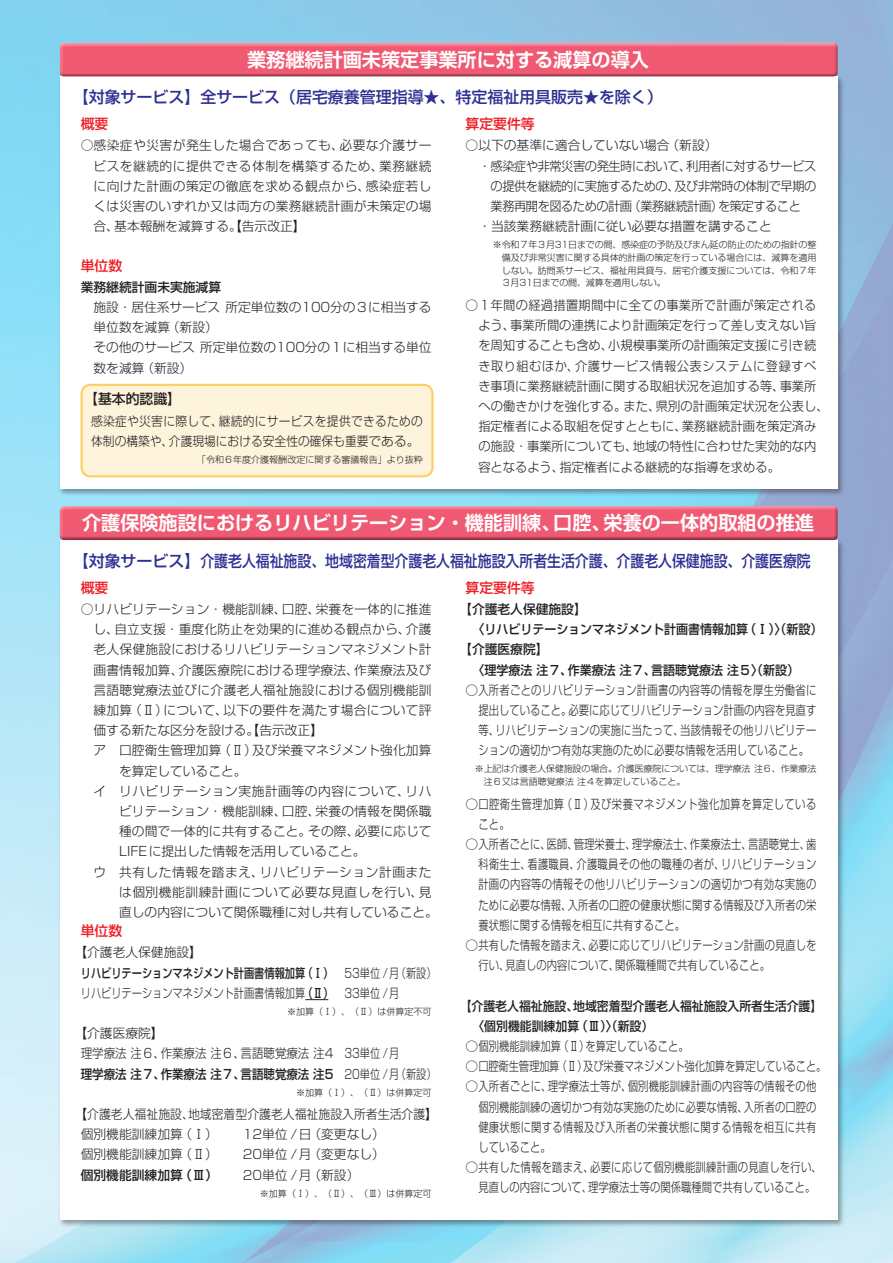
<style>
.page{position:relative;width:893px;height:1263px;background:#fff}
.page>*{position:absolute;margin:0;border:0;box-sizing:border-box;transform-origin:0 0}
.t1{font:700 19.2px "Shin Go Pr 6 N De";color:#fff}
.t2{font:500 15.9px "Shin Go Pr 6 N";color:#2e3092}
.t3{font:500 13.8px "Shin Go Pr 6 N";color:#ee1d23}
.t4{font:500 13.8px "Shin Go Pr 6 N";color:#231f20}
.t5{font:300 12.75px/20.2px "Shin Go Pr 6 N";color:#231f20}
.t6{font:300 12.75px "Shin Go Pr 6 N";letter-spacing:.02em;color:#231f20}
.t7{font:300 12.75px "Shin Go Pr 6 N";letter-spacing:.04em;color:#231f20}
.t8{font:500 12.75px "Shin Go Pr 6 N";color:#231f20;scale:.94 1}
.t9{font:300 12.75px/20.2px "Shin Go Pr 6 N";letter-spacing:.025em;color:#231f20;scale:.92 1}
.t10{font:300 12.75px "Shin Go Pr 6 N";letter-spacing:-.04em;color:#231f20;scale:.96 1}
.t11{font:500 12.75px/20.2px "Shin Go Pr 6 N";color:#231f20;scale:.93 1}
.t12{font:500 12.75px "Shin Go Pr 6 N";color:#231f20}
.t13{font:300 12.75px/20.2px "Shin Go Pr 6 N";letter-spacing:.045em;color:#231f20}
.t14{font:300 12.75px "Shin Go Pr 6 N";letter-spacing:-.02em;color:#231f20}
.t15{font:300 12.75px "Shin Go Pr 6 N";letter-spacing:-.04em;color:#231f20}
.t16{font:300 9px/12.8px "Shin Go Pr 6 N";letter-spacing:-.005em;color:#231f20}
.s1{font-weight:500}
</style>
<div class="page">
<div style="left:58px;top:75px;width:787px;height:421px;background:#231f20;opacity:.4"></div>
<div style="left:60px;top:77px;width:777px;height:412px;background:#fff"></div>
<div style="left:58px;top:539px;width:787px;height:689px;background:#231f20;opacity:.4"></div>
<div style="left:60px;top:540px;width:777px;height:680px;background:#fff"></div>
<div style="left:82px;top:385px;width:350px;height:91px;background:#fef4dc;border-radius:9px"></div>
<div style="left:81px;top:384px;width:352px;height:93px;border:2px solid #fecd64;border-radius:9px"></div>
<svg style="left:305px;top:999px;width:23px;height:1px"></svg>
<div style="left:59px;top:506px;width:780px;height:36px;background:#231f20;opacity:.5"></div>
<div style="left:59px;top:42px;width:779px;height:32px;background:#fff;opacity:.5"></div>
<div style="left:59px;top:43px;width:779px;height:35px;background:#231f20;opacity:.5"></div>
<h1 class="t1" style="left:247px;top:44px;width:403px">業務継続計画未策定事業所に対する減算の導入</h1>
<p class="t2" style="left:73px;top:84px;width:591px">【対象サービス】全サービス（居宅療養管理指導★、特定福祉用具販売★を除く）</p>
<p class="t3" style="left:81px;top:113px;width:29px">概要</p>
<p class="t5" style="left:94px;top:134px;width:340px;text-align:justify;text-indent:-13px">○感染症や災害が発生した場合であっても、必要な介護サービスを継続的に提供できる体制を構築するため、業務継続に向けた計画の策定の徹底を求める観点から、感染症若しくは災害のいずれか又は両方の業務継続計画が未策定の場合、基本報酬を減算する。【告示改正】</p>
<p class="t3" style="left:81px;top:254px;width:43px">単位数</p>
<p class="t12" style="left:81px;top:277px;width:142px">業務継続計画未実施減算</p>
<p class="t5" style="left:94px;top:296px;width:339px">施設・居住系サービス 所定単位数の100分の３に相当する単位数を減算（新設）<br>その他のサービス 所定単位数の100分の１に相当する単位数を減算（新設）</p>
<p class="t4" style="left:84px;top:388px;width:98px">【基本的認識】</p>
<p class="t9" style="left:91px;top:410px;width:362px">感染症や災害に際して、継続的にサービスを提供できるための体制の構築や、介護現場における安全性の確保も重要である。</p>
<p class="t16" style="left:197px;top:452px;width:227px">「令和６年度介護報酬改定に関する審議報告」より抜粋</p>
<p class="t3" style="left:466px;top:113px;width:71px">算定要件等</p>
<p class="t5" style="left:466px;top:134px;width:253px">○以下の基準に適合していない場合（新設）</p>
<p class="t15" style="left:466px;top:155px;width:352px">　・感染症や非常災害の発生時において、利用者に対するサービス</p>
<p class="t10" style="left:491px;top:176px;width:341px">の提供を継続的に実施するための、及び非常時の体制で早期の</p>
<p class="t10" style="left:491px;top:196px;width:325px">業務再開を図るための計画（業務継続計画）を策定すること</p>
<p class="t5" style="left:466px;top:215px;width:308px">　・当該業務継続計画に従い必要な措置を講ずること</p>
<p class="t16" style="left:502px;top:238px;width:316px;text-align:justify;text-indent:-36px">　　　※令和７年３月31日までの間、感染症の予防及びまん延の防止のための指針の整備及び非常災害に関する具体的計画の策定を行っている場合には、減算を適用しない。訪問系サービス、福祉用具貸与、居宅介護支援については、令和７年３月31日までの間、減算を適用しない。</p>
<p class="t5" style="left:478px;top:294px;width:352px;text-indent:-13px">○１年間の経過措置期間中に全ての事業所で計画が策定されるよう、事業所間の連携により計画策定を行って差し支えない旨を周知することも含め、小規模事業所の計画策定支援に引き続き取り組むほか、介護サービス情報公表システムに登録すべき事項に業務継続計画に関する取組状況を追加する等、事業所への働きかけを強化する。また、県別の計画策定状況を公表し、指定権者による取組を促すとともに、業務継続計画を策定済みの施設・事業所についても、地域の特性に合わせた実効的な内容となるよう、指定権者による継続的な指導を求める。</p>
<h1 class="t1" style="left:82px;top:507px;width:733px">介護保険施設におけるリハビリテーション・機能訓練、口腔、栄養の一体的取組の推進</h1>
<p class="t2" style="left:73px;top:548px;width:739px">【対象サービス】介護老人福祉施設、地域密着型介護老人福祉施設入所者生活介護、介護老人保健施設、介護医療院</p>
<p class="t3" style="left:81px;top:576px;width:29px">概要</p>
<p class="t5" style="left:81px;top:598px;width:352px">○リハビリテーション・機能訓練、口腔、栄養を一体的に推進</p>
<p class="t5" style="left:94px;top:618px;width:340px">し、自立支援・重度化防止を効果的に進める観点から、介護</p>
<p class="t6" style="left:94px;top:639px;width:340px">老人保健施設におけるリハビリテーションマネジメント計</p>
<p class="t5" style="left:94px;top:658px;width:339px">画書情報加算、介護医療院における理学療法、作業療法及び</p>
<p class="t6" style="left:94px;top:679px;width:340px">言語聴覚療法並びに介護老人福祉施設における個別機能訓</p>
<p class="t6" style="left:94px;top:700px;width:340px">練加算（Ⅱ）について、以下の要件を満たす場合について評</p>
<p class="t5" style="left:94px;top:719px;width:231px">価する新たな区分を設ける。【告示改正】</p>
<p class="t5" style="left:94px;top:739px;width:339px">ア　口腔衛生管理加算（Ⅱ）及び栄養マネジメント強化加算</p>
<p class="t5" style="left:119px;top:759px;width:129px">を算定していること。</p>
<p class="t7" style="left:94px;top:780px;width:340px">イ　リハビリテーション実施計画等の内容について、リハ</p>
<p class="t5" style="left:119px;top:800px;width:314px">ビリテーション・機能訓練、口腔、栄養の情報を関係職</p>
<p class="t5" style="left:119px;top:820px;width:314px">種の間で一体的に共有すること。その際、必要に応じて</p>
<p class="t5" style="left:119px;top:840px;width:248px">LIFEに提出した情報を活用していること。</p>
<p class="t7" style="left:94px;top:861px;width:340px">ウ　共有した情報を踏まえ、リハビリテーション計画また</p>
<p class="t7" style="left:119px;top:881px;width:314px">は個別機能訓練計画について必要な見直しを行い、見</p>
<p class="t5" style="left:119px;top:901px;width:320px">直しの内容について関係職種に対し共有していること。</p>
<p class="t3" style="left:81px;top:919px;width:43px">単位数</p>
<p class="t5" style="left:81px;top:941px;width:357px;text-indent:-6px">【介護老人保健施設】<br><span class="s1">リハビリテーションマネジメント計画書情報加算（Ⅰ）</span> 53単位 /月（新設）リハビリテーションマネジメント計画書情報加算<span class="s1">（Ⅱ）</span> 33単位 /月</p>
<p class="t16" style="left:287px;top:1004px;width:146px">※加算（Ⅰ）、（Ⅱ）は併算定不可</p>
<p class="t5" style="left:81px;top:1022px;width:357px;text-indent:-6px">【介護医療院】<br>理学療法 注６、作業療法 注６、言語聴覚療法 注4 33単位 /月<br><span class="s1">理学療法注７、作業療法注７、言語聴覚療法注5</span> 20単位 /月（新設）</p>
<p class="t16" style="left:296px;top:1085px;width:137px">※加算（Ⅰ）、（Ⅱ）は併算定可</p>
<p class="t5" style="left:81px;top:1103px;width:359px;text-indent:-6px">【介護老人福祉施設、地域密着型介護老人福祉施設入所者生活介護】個別機能訓練加算（Ⅰ）</p>
<p class="t5" style="left:243px;top:1123px;width:144px">12単位 /日（変更なし）</p>
<p class="t5" style="left:81px;top:1143px;width:139px">個別機能訓練加算（Ⅱ）</p>
<p class="t5" style="left:243px;top:1143px;width:144px">20単位 /月（変更なし）</p>
<p class="t12" style="left:81px;top:1164px;width:139px">個別機能訓練加算（Ⅲ）</p>
<p class="t5" style="left:243px;top:1163px;width:118px">20単位 /月（新設）</p>
<p class="t16" style="left:260px;top:1186px;width:173px">※加算（Ⅰ）、（Ⅱ）、（Ⅲ）は併算定可</p>
<p class="t3" style="left:466px;top:576px;width:71px">算定要件等</p>
<p class="t12" style="left:459px;top:599px;width:129px">【介護老人保健施設】</p>
<p class="t8" style="left:472px;top:619px;width:374px">〈リハビリテーションマネジメント計画書情報加算（Ⅰ）〉（新設）</p>
<p class="t12" style="left:459px;top:639px;width:91px">【介護医療院】</p>
<p class="t8" style="left:472px;top:659px;width:349px">〈理学療法注７、作業療法注７、言語聴覚療法注５〉（新設）</p>
<p class="t5" style="left:478px;top:679px;width:340px;text-align:justify;text-indent:-13px">○入所者ごとのリハビリテーション計画書の内容等の情報を厚生労働省に提出していること。必要に応じてリハビリテーション計画の内容を見直す等、リハビリテーションの実施に当たって、当該情報その他リハビリテーションの適切かつ有効な実施のために必要な情報を活用していること。</p>
<p class="t16" style="left:466px;top:762px;width:352px">　※上記は介護老人保健施設の場合。介護医療院については、理学療法 注６、作業療法　　注６又は言語聴覚療法 注４を算定していること。</p>
<p class="t13" style="left:478px;top:792px;width:340px;text-indent:-13px">○口腔衛生管理加算（Ⅱ）及び栄養マネジメント強化加算を算定していること。</p>
<p class="t5" style="left:478px;top:833px;width:340px;text-align:justify;text-indent:-13px">○入所者ごとに、医師、管理栄養士、理学療法士、作業療法士、言語聴覚士、歯科衛生士、看護職員、介護職員その他の職種の者が、リハビリテーション計画の内容等の情報その他リハビリテーションの適切かつ有効な実施のために必要な情報、入所者の口腔の健康状態に関する情報及び入所者の栄養状態に関する情報を相互に共有すること。</p>
<p class="t5" style="left:478px;top:934px;width:340px;text-indent:-13px">○共有した情報を踏まえ、必要に応じてリハビリテーション計画の見直しを行い、見直しの内容について、関係職種間で共有していること。</p>
<p class="t11" style="left:472px;top:995px;width:378px;text-indent:-13px">【介護老人福祉施設、地域密着型介護老人福祉施設入所者生活介護】〈個別機能訓練加算（Ⅲ）〉（新設）</p>
<p class="t5" style="left:466px;top:1035px;width:225px">○個別機能訓練加算（Ⅱ）を算定していること。</p>
<p class="t14" style="left:466px;top:1056px;width:362px">○口腔衛生管理加算（Ⅱ）及び栄養マネジメント強化加算を算定していること。</p>
<p class="t5" style="left:478px;top:1075px;width:340px;text-align:justify;text-indent:-13px">○入所者ごとに、理学療法士等が、個別機能訓練計画の内容等の情報その他個別機能訓練の適切かつ有効な実施のために必要な情報、入所者の口腔の健康状態に関する情報及び入所者の栄養状態に関する情報を相互に共有していること。</p>
<p class="t5" style="left:466px;top:1156px;width:358px;text-align:center">○共有した情報を踏まえ、必要に応じて個別機能訓練計画の見直しを行い、見直しの内容について、理学療法士等の関係職種間で共有していること。</p>
</div>
